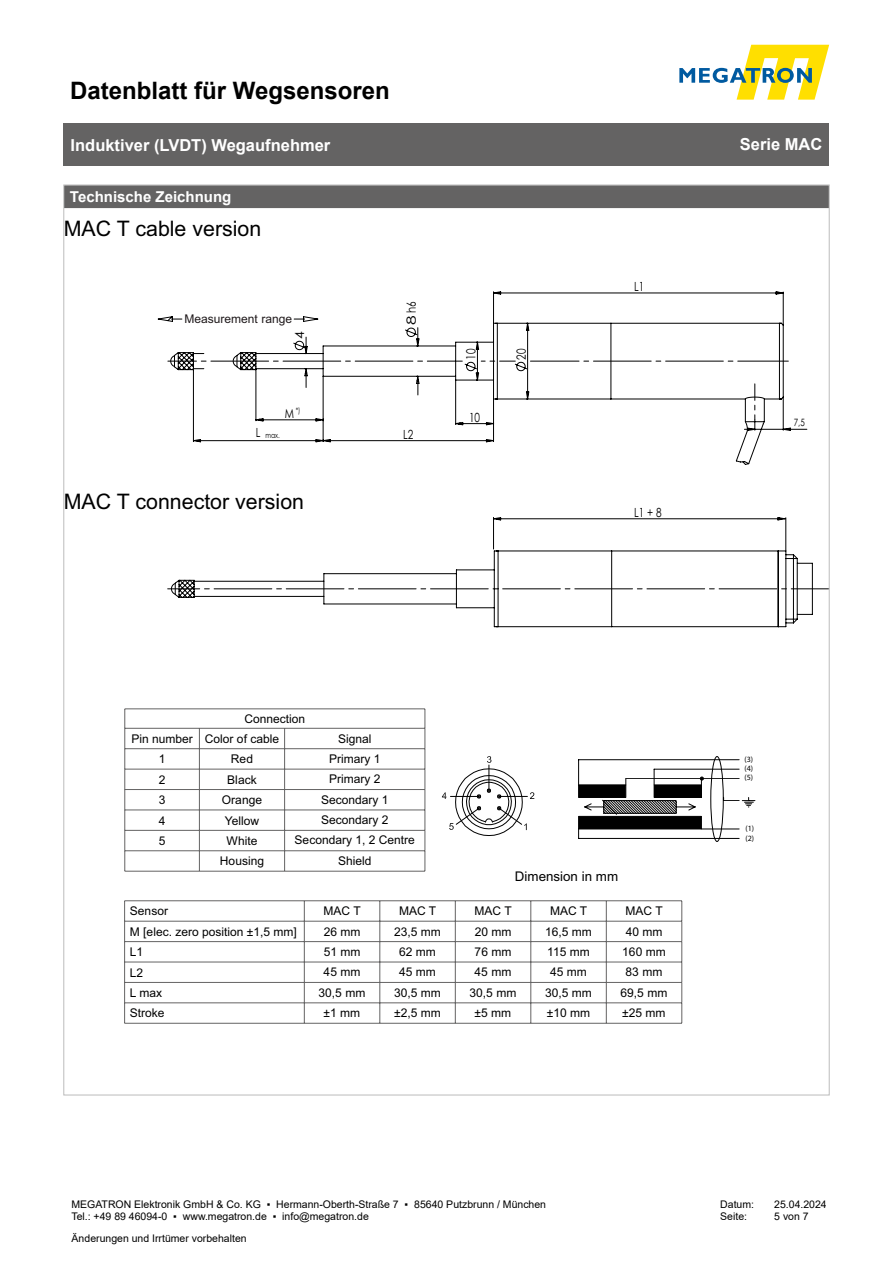
<style>
.page{position:relative;width:893px;height:1263px;background:#fff}
.page>*{position:absolute;margin:0;border:0;box-sizing:border-box;transform-origin:0 0}
.t1{font:700 24px "Arial";color:#000}
.t2{font:21.3px "Arial";color:#000}
.t3{font:700 16.5px "Arial";color:#fff}
.t4{font:700 15px "Arial";color:#fff}
.t5{font:13.35px "Arial";color:#000}
.t6{font:12.6px "Century Gothic";color:#000;scale:.8 1}
.t7{font:12.6px "Century Gothic";color:#000;scale:1.38 1}
.t8{font:12.6px "Century Gothic";color:#000;scale:1.1 1}
.t9{font:12px/20px "Arial";color:#000}
.t10{font:12px "Arial";color:#1e181a}
.t11{font:10.5px/12.6px "Arial";color:#000}
.t12{font:10.05px "Century Gothic";color:#000;scale:.8 1}
.t13{font:7.95px/8.7px "Myriad Pro";color:#000}
.t14{font:7.5px "Century Gothic";color:#000;scale:.8 1}
</style>
<div class="page">
<div style="left:64px;top:123px;width:765px;height:43px;background:#646363"></div>
<svg style="left:679px;top:45px;width:150px;height:55px"></svg>
<svg style="left:157px;top:291px;width:651px;height:174px"></svg>
<svg style="left:168px;top:361px;width:620px;height:59px"></svg>
<svg style="left:174px;top:550px;width:639px;height:77px"></svg>
<svg style="left:168px;top:583px;width:659px;height:12px"></svg>
<svg style="left:493px;top:517px;width:293px;height:34px"></svg>
<svg style="left:442px;top:756px;width:92px;height:80px"></svg>
<hr style="left:124px;top:900px;width:180px;height:1px;background:#646363">
<hr style="left:304px;top:900px;width:76px;height:1px;background:#646363">
<hr style="left:380px;top:900px;width:75px;height:1px;background:#646363">
<hr style="left:455px;top:900px;width:76px;height:1px;background:#646363">
<hr style="left:531px;top:900px;width:75px;height:1px;background:#646363">
<hr style="left:606px;top:900px;width:76px;height:1px;background:#646363">
<hr style="left:124px;top:921px;width:180px;height:1px;background:#646363">
<hr style="left:124px;top:941px;width:180px;height:1px;background:#646363">
<hr style="left:124px;top:962px;width:180px;height:1px;background:#646363">
<hr style="left:124px;top:982px;width:180px;height:1px;background:#646363">
<hr style="left:124px;top:1002px;width:180px;height:1px;background:#646363">
<svg style="left:124px;top:901px;width:1px;height:122px"></svg>
<svg style="left:304px;top:901px;width:378px;height:122px"></svg>
<hr style="left:124px;top:1023px;width:180px;height:1px;background:#646363">
<hr style="left:304px;top:1023px;width:76px;height:1px;background:#646363">
<hr style="left:380px;top:1023px;width:75px;height:1px;background:#646363">
<hr style="left:455px;top:1023px;width:76px;height:1px;background:#646363">
<hr style="left:531px;top:1023px;width:75px;height:1px;background:#646363">
<hr style="left:606px;top:1023px;width:76px;height:1px;background:#646363">
<div style="left:579px;top:816px;width:122px;height:13px;background:#000"></div>
<div style="left:579px;top:785px;width:47px;height:12px;background:#000"></div>
<svg style="left:578px;top:760px;width:1px;height:25px"></svg>
<hr style="left:579px;top:759px;width:160px;height:1px;background:#000">
<hr style="left:579px;top:838px;width:160px;height:1px;background:#000">
<svg style="left:585px;top:756px;width:170px;height:85px"></svg>
<hr style="left:125px;top:709px;width:74px;height:1px;background:#646363">
<hr style="left:199px;top:709px;width:86px;height:1px;background:#646363">
<hr style="left:285px;top:709px;width:140px;height:1px;background:#646363">
<hr style="left:125px;top:728px;width:74px;height:1px;background:#646363">
<hr style="left:199px;top:728px;width:86px;height:1px;background:#646363">
<hr style="left:285px;top:728px;width:140px;height:1px;background:#646363">
<hr style="left:125px;top:748px;width:74px;height:1px;background:#646363">
<hr style="left:199px;top:748px;width:86px;height:1px;background:#646363">
<hr style="left:285px;top:748px;width:140px;height:1px;background:#646363">
<hr style="left:125px;top:769px;width:74px;height:1px;background:#646363">
<hr style="left:199px;top:769px;width:86px;height:1px;background:#646363">
<hr style="left:285px;top:769px;width:140px;height:1px;background:#646363">
<hr style="left:125px;top:789px;width:74px;height:1px;background:#646363">
<hr style="left:199px;top:789px;width:86px;height:1px;background:#646363">
<hr style="left:285px;top:789px;width:140px;height:1px;background:#646363">
<hr style="left:125px;top:810px;width:74px;height:1px;background:#646363">
<hr style="left:199px;top:810px;width:86px;height:1px;background:#646363">
<hr style="left:285px;top:810px;width:140px;height:1px;background:#646363">
<hr style="left:125px;top:830px;width:74px;height:1px;background:#646363">
<hr style="left:199px;top:830px;width:86px;height:1px;background:#646363">
<hr style="left:285px;top:830px;width:140px;height:1px;background:#646363">
<hr style="left:125px;top:850px;width:74px;height:1px;background:#646363">
<svg style="left:125px;top:709px;width:1px;height:162px"></svg>
<hr style="left:199px;top:850px;width:86px;height:1px;background:#646363">
<svg style="left:199px;top:729px;width:1px;height:142px"></svg>
<hr style="left:285px;top:850px;width:140px;height:1px;background:#646363">
<svg style="left:284px;top:729px;width:1px;height:142px"></svg>
<svg style="left:425px;top:709px;width:1px;height:162px"></svg>
<hr style="left:125px;top:871px;width:74px;height:1px;background:#646363">
<hr style="left:199px;top:871px;width:86px;height:1px;background:#646363">
<hr style="left:285px;top:871px;width:140px;height:1px;background:#646363">
<div style="left:66px;top:187px;width:761px;height:21px;background:#646363"></div>
<h1 class="t1" style="left:70px;top:73px;width:321px">Datenblatt für Wegsensoren</h1>
<h3 class="t3" style="left:71px;top:133px;width:261px">Induktiver (LVDT) Wegaufnehmer</h3>
<h3 class="t3" style="left:740px;top:133px;width:84px">Serie MAC</h3>
<p class="t4" style="left:70px;top:186px;width:163px">Technische Zeichnung</p>
<p class="t2" style="left:64px;top:215px;width:199px">MAC T cable version</p>
<p class="t10" style="left:184px;top:311px;width:109px">Measurement range</p>
<p class="t8" style="left:291px;top:338px;width:8px;rotate:-90deg">4</p>
<p class="t14" style="left:296px;top:405px;width:7px">*)</p>
<p class="t6" style="left:285px;top:405px;width:13px">M</p>
<p class="t6" style="left:256px;top:423px;width:7px">L</p>
<p class="t14" style="left:265px;top:430px;width:19px">max.</p>
<p class="t2" style="left:64px;top:488px;width:242px">MAC T connector version</p>
<p class="t7" style="left:403px;top:325px;width:19px;rotate:-90deg">8h6</p>
<p class="t6" style="left:403px;top:425px;width:14px">L2</p>
<p class="t6" style="left:462px;top:360px;width:15px;rotate:-90deg">10</p>
<p class="t6" style="left:469px;top:408px;width:15px">10</p>
<p class="t6" style="left:512px;top:360px;width:15px;rotate:-90deg">20</p>
<p class="t6" style="left:634px;top:278px;width:14px">L1</p>
<p class="t6" style="left:634px;top:503px;width:36px">L1 + 8</p>
<p class="t12" style="left:794px;top:415px;width:15px">7,5</p>
<p class="t9" style="left:131px;top:709px;width:175px;text-indent:113px">Connection<br>Pin number Color of cable</p>
<p class="t9" style="left:338px;top:729px;width:35px">Signal</p>
<p class="t9" style="left:159px;top:749px;width:8px">1</p>
<p class="t9" style="left:231px;top:749px;width:24px">Red</p>
<p class="t9" style="left:329px;top:749px;width:53px">Primary 1</p>
<p class="t9" style="left:159px;top:770px;width:8px">2</p>
<p class="t9" style="left:227px;top:770px;width:31px">Black</p>
<p class="t9" style="left:329px;top:769px;width:53px">Primary 2</p>
<p class="t9" style="left:159px;top:790px;width:8px">3</p>
<p class="t9" style="left:222px;top:790px;width:42px">Orange</p>
<p class="t9" style="left:321px;top:789px;width:69px">Secondary 1</p>
<p class="t9" style="left:159px;top:810px;width:8px">4</p>
<p class="t9" style="left:225px;top:810px;width:36px">Yellow</p>
<p class="t9" style="left:321px;top:810px;width:69px">Secondary 2</p>
<p class="t9" style="left:159px;top:831px;width:8px">5</p>
<p class="t9" style="left:227px;top:831px;width:32px">White</p>
<p class="t9" style="left:295px;top:830px;width:122px">Secondary 1, 2 Centre</p>
<p class="t9" style="left:220px;top:851px;width:46px">Housing</p>
<p class="t9" style="left:338px;top:851px;width:35px">Shield</p>
<p class="t5" style="left:515px;top:868px;width:105px">Dimension in mm</p>
<p class="t9" style="left:130px;top:901px;width:40px">Sensor</p>
<p class="t9" style="left:324px;top:901px;width:39px">MAC T</p>
<p class="t9" style="left:399px;top:901px;width:39px">MAC T</p>
<p class="t9" style="left:475px;top:901px;width:39px">MAC T</p>
<p class="t9" style="left:550px;top:901px;width:39px">MAC T</p>
<p class="t9" style="left:626px;top:901px;width:39px">MAC T</p>
<p class="t9" style="left:130px;top:922px;width:168px">M [elec. zero position ±1,5 mm]</p>
<p class="t9" style="left:324px;top:922px;width:38px">26 mm</p>
<p class="t9" style="left:394px;top:922px;width:48px">23,5 mm</p>
<p class="t9" style="left:475px;top:922px;width:38px">20 mm</p>
<p class="t9" style="left:545px;top:922px;width:48px">16,5 mm</p>
<p class="t9" style="left:626px;top:922px;width:38px">40 mm</p>
<p class="t9" style="left:130px;top:942px;width:15px">L1</p>
<p class="t9" style="left:324px;top:942px;width:38px">51 mm</p>
<p class="t9" style="left:399px;top:942px;width:38px">62 mm</p>
<p class="t9" style="left:475px;top:942px;width:38px">76 mm</p>
<p class="t9" style="left:547px;top:942px;width:44px">115 mm</p>
<p class="t9" style="left:622px;top:942px;width:45px">160 mm</p>
<p class="t9" style="left:130px;top:962px;width:15px">L2</p>
<p class="t9" style="left:324px;top:962px;width:38px">45 mm</p>
<p class="t9" style="left:399px;top:962px;width:38px">45 mm</p>
<p class="t9" style="left:475px;top:962px;width:38px">45 mm</p>
<p class="t9" style="left:550px;top:962px;width:38px">45 mm</p>
<p class="t9" style="left:626px;top:962px;width:38px">83 mm</p>
<p class="t9" style="left:130px;top:983px;width:34px">L max</p>
<p class="t9" style="left:319px;top:982px;width:48px">30,5 mm</p>
<p class="t9" style="left:394px;top:982px;width:48px">30,5 mm</p>
<p class="t9" style="left:470px;top:982px;width:48px">30,5 mm</p>
<p class="t9" style="left:545px;top:982px;width:48px">30,5 mm</p>
<p class="t9" style="left:621px;top:982px;width:48px">69,5 mm</p>
<p class="t9" style="left:130px;top:1003px;width:36px">Stroke</p>
<p class="t9" style="left:324px;top:1003px;width:38px">±1 mm</p>
<p class="t9" style="left:394px;top:1003px;width:48px">±2,5 mm</p>
<p class="t9" style="left:475px;top:1003px;width:38px">±5 mm</p>
<p class="t9" style="left:547px;top:1003px;width:45px">±10 mm</p>
<p class="t9" style="left:622px;top:1003px;width:45px">±25 mm</p>
<p class="t13" style="left:744px;top:755px;width:10px">(3) (4)</p>
<p class="t13" style="left:744px;top:773px;width:10px">(5)</p>
<p class="t13" style="left:745px;top:822px;width:10px;line-height:10.8px">(1) (2)</p>
<p class="t11" style="left:71px;top:1198px;width:476px">MEGATRON Elektronik GmbH &amp; Co. KG ▪ Hermann-Oberth-Straße 7 ▪ 85640 Putzbrunn / München<br>Tel.: +49 89 46094-0 ▪ www.megatron.de ▪ info@megatron.de</p>
<p class="t11" style="left:720px;top:1198px;width:35px">Datum:</p>
<p class="t11" style="left:774px;top:1198px;width:54px">25.04.2024</p>
<p class="t11" style="left:720px;top:1210px;width:28px">Seite:</p>
<p class="t11" style="left:774px;top:1210px;width:36px">5 von 7</p>
<p class="t11" style="left:72px;top:1232px;width:177px">Änderungen und Irrtümer vorbehalten</p>
</div>
